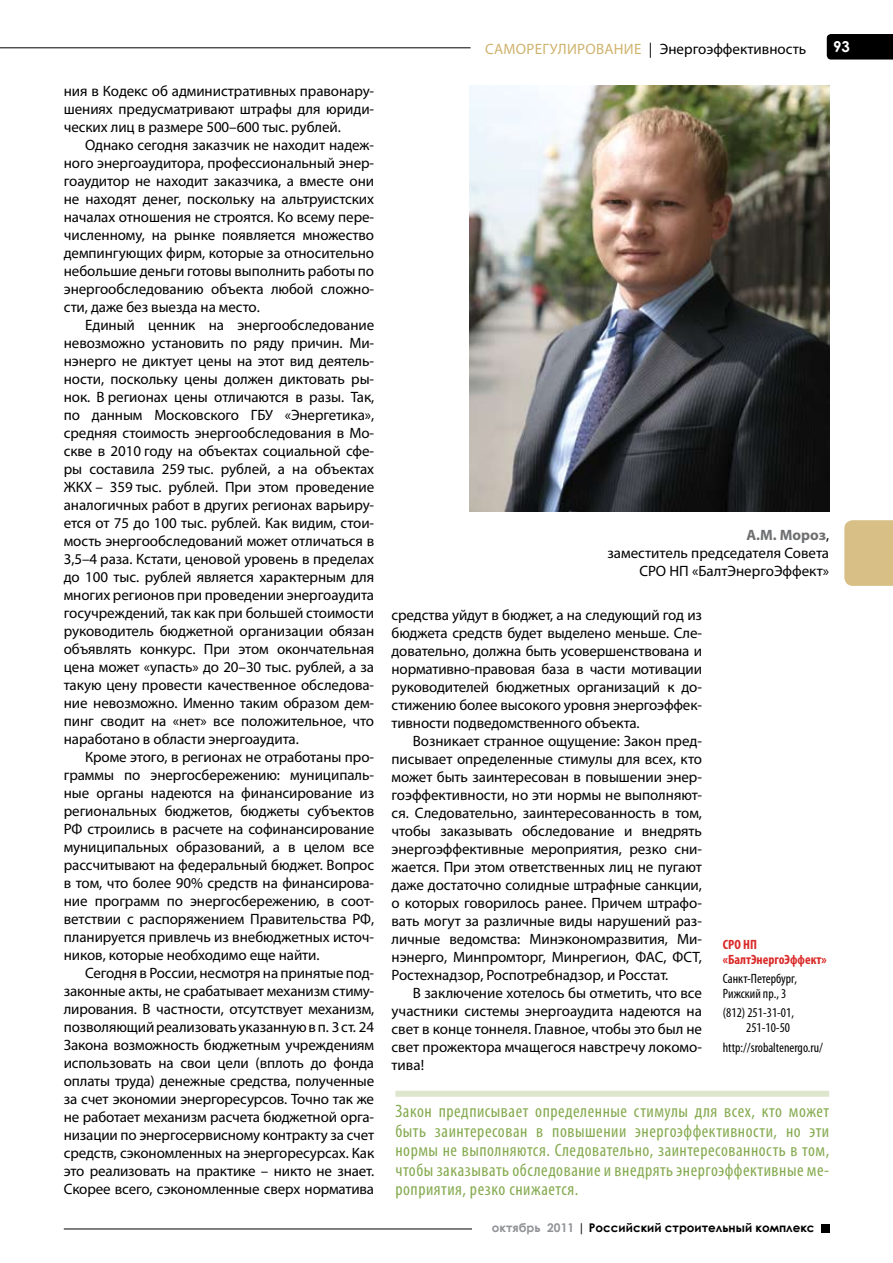
<style>
.page{position:relative;width:893px;height:1263px;background:#fff}
.page>*{position:absolute;margin:0;border:0;box-sizing:border-box;transform-origin:0 0}
.t1{font:condensed 18px/19.5px "Myriad Pro";letter-spacing:.03em;color:#86ab51;text-align:justify}
.t2{font:15px/18px "Myriad Pro";letter-spacing:-.005em;color:#000;text-align:justify}
.t3{font:15px "Myriad Pro";color:#cfb36d}
.t4{font:700 15px "Century Gothic";color:#fff}
.t5{font:condensed 13.5px/15px "Myriad Pro";color:#000}
.t6{font:700 condensed 13.5px/15px "Myriad Pro";color:#da2927}
.t7{font:700 12px "Century Gothic";color:#000}
.s1{color:#cfb36d}
.s2{font-weight:700;color:#6d6f71}
.s3{color:#919396}
.s4{font-weight:400}
</style>
<div class="page">
<div style="left:827px;top:34px;width:66px;height:26px;background:#000"></div>
<hr style="left:64px;top:1228px;width:408px;height:1px;background:#000">
<div style="left:821px;top:1224px;width:9px;height:8px;background:#000"></div>
<hr style="left:0;top:47px;width:471px;height:1px;background:#000">
<img style="left:469px;top:85px;width:360px;height:427px">
<div style="left:395px;top:1091px;width:434px;height:6px;background:#dee6ce"></div>
<div style="left:844px;top:520px;width:49px;height:66px;background:#d8bf85"></div>
<p class="t2" style="left:64px;top:82px;width:312px">ния в Кодекс об административных правонару&shy;шениях предусматривают штрафы для юриди&shy;ческих лиц в размере 500–600 тыс. рублей.</p>
<p class="t2" style="left:64px;top:136px;width:312px;text-indent:21px">Однако сегодня заказчик не находит надеж&shy;ного энергоаудитора, профессиональный энер&shy;гоаудитор не находит заказчика, а вместе они не находят денег, поскольку на альтруистских началах отношения не строятся. Ко всему пере&shy;численному, на рынке появляется множество демпингующих фирм, которые за относительно небольшие деньги готовы выполнить работы по энергообследованию объекта любой сложно&shy;сти, даже без выезда на место.</p>
<p class="t2" style="left:64px;top:316px;width:312px;text-indent:21px">Единый ценник на энергообследование невозможно установить по ряду причин. Ми&shy;нэнерго не диктует цены на этот вид деятель&shy;ности, поскольку цены должен диктовать ры&shy;нок. В регионах цены отличаются в разы. Так, по данным Московского ГБУ «Энергетика», средняя стоимость энергообследования в Мо&shy;скве в 2010 году на объектах социальной сфе&shy;ры составила 259 тыс. рублей, а на объектах ЖКХ – 359 тыс. рублей. При этом проведение аналогичных работ в других регионах варьиру&shy;ется от 75 до 100 тыс. рублей. Как видим, стои&shy;мость энергообследований может отличаться в 3,5–4 раза. Кстати, ценовой уровень в пределах до 100 тыс. рублей является характерным для многих регионов при проведении энергоаудита госучреждений, так как при большей стоимости руководитель бюджетной организации обязан объявлять конкурс. При этом окончательная цена может «упасть» до 20–30 тыс. рублей, а за такую цену провести качественное обследова&shy;ние невозможно. Именно таким образом дем&shy;пинг сводит на «нет» все положительное, что наработано в области энергоаудита.</p>
<p class="t2" style="left:64px;top:748px;width:312px;text-indent:21px">Кроме этого, в регионах не отработаны про&shy;граммы по энергосбережению: муниципаль&shy;ные органы надеются на финансирование из региональных бюджетов, бюджеты субъектов РФ строились в расчете на софинансирование муниципальных образований, а в целом все рассчитывают на федеральный бюджет. Вопрос в том, что более 90% средств на финансирова&shy;ние программ по энергосбережению, в соот&shy;ветствии с распоряжением Правительства РФ, планируется привлечь из внебюджетных источ&shy;ников, которые необходимо еще найти.</p>
<p class="t2" style="left:64px;top:964px;width:312px;text-indent:21px">Сегодня в России, несмотря на принятые под&shy;законные акты, не срабатывает механизм стиму&shy;лирования. В частности, отсутствует механизм, позволяющий реализовать указанную в п. 3 ст. 24<br>Закона возможность бюджетным учреждениям использовать на свои цели (вплоть до фонда оплаты труда) денежные средства, полученные за счет экономии энергоресурсов. Точно так же не работает механизм расчета бюджетной орга&shy;низации по энергосервисному контракту за счет средств, сэкономленных на энергоресурсах. Как это реализовать на практике – никто не знает.<br>Скорее всего, сэкономленные сверх норматива</p>
<p class="t3" style="left:485px;top:40px;width:29px">саморегу</p>
<p class="t3" style="left:558px;top:40px;width:20px">лиров</p>
<p class="t2" style="left:604px;top:40px;width:203px"><span class="s1">ание</span> | Энергоэффективность</p>
<p class="t4" style="left:833px;top:35px;width:18px">93</p>
<p class="t2" style="left:607px;top:526px;width:223px;text-align:right"><span class="s2">А.М. Мороз</span>,<br>заместитель председателя Совета<br>СРО НП «БалтЭнергоЭффект»</p>
<p class="t2" style="left:392px;top:606px;width:312px">средства уйдут в бюджет, а на следующий год из бюджета средств будет выделено меньше. Сле&shy;довательно, должна быть усовершенствована и нормативно-правовая база в части мотивации руководителей бюджетных организаций к до&shy;стижению более высокого уровня энергоэффек&shy;тивности подведомственного объекта.</p>
<p class="t2" style="left:392px;top:732px;width:312px;text-indent:21px">Возникает странное ощущение: Закон пред&shy;писывает определенные стимулы для всех, кто может быть заинтересован в повышении энер&shy;гоэффективности, но эти нормы не выполняют&shy;ся. Следовательно, заинтересованность в том, чтобы заказывать обследование и внедрять энергоэффективные мероприятия, резко сни&shy;жается. При этом ответственных лиц не пугают даже достаточно солидные штрафные санкции, о которых говорилось ранее. Причем штрафо&shy;вать могут за различные виды нарушений раз&shy;личные ведомства: Минэкономразвития, Ми&shy;нэнерго, Минпромторг, Минрегион, ФАС, ФСТ, Ростехнадзор, Роспотребнадзор, и Росстат.</p>
<p class="t2" style="left:392px;top:984px;width:312px;text-indent:21px">В заключение хотелось бы отметить, что все участники системы энергоаудита надеются на свет в конце тоннеля. Главное, чтобы это был не свет прожектора мчащегося навстречу локомо&shy;тива!</p>
<p class="t6" style="left:723px;top:936px;width:105px">СРО НП «БалтЭнергоЭффект»</p>
<p class="t5" style="left:723px;top:971px;width:76px">Санкт-Петербург,<br>Рижский пр., 3</p>
<p class="t5" style="left:723px;top:1005px;width:73px;text-align:right">(812) 251-31-01,<br>251-10-50</p>
<p class="t5" style="left:723px;top:1039px;width:101px">http://srobaltenergo.ru/</p>
<p class="t1" style="left:395px;top:1101px;width:435px">Закон предписывает определенные стимулы для всех, кто может быть заинтересован в повышении энергоэффективности, но эти нормы не выполняются. Следовательно, заинтересованность в том, чтобы заказывать обследование и внедрять энергоэффективные ме&shy;роприятия, резко снижается.</p>
<p class="t7" style="left:492px;top:1218px;width:324px"><span class="s3">октябрь 2011</span> <span class="s4">|</span> Российский строительный комплекс</p>
</div>
